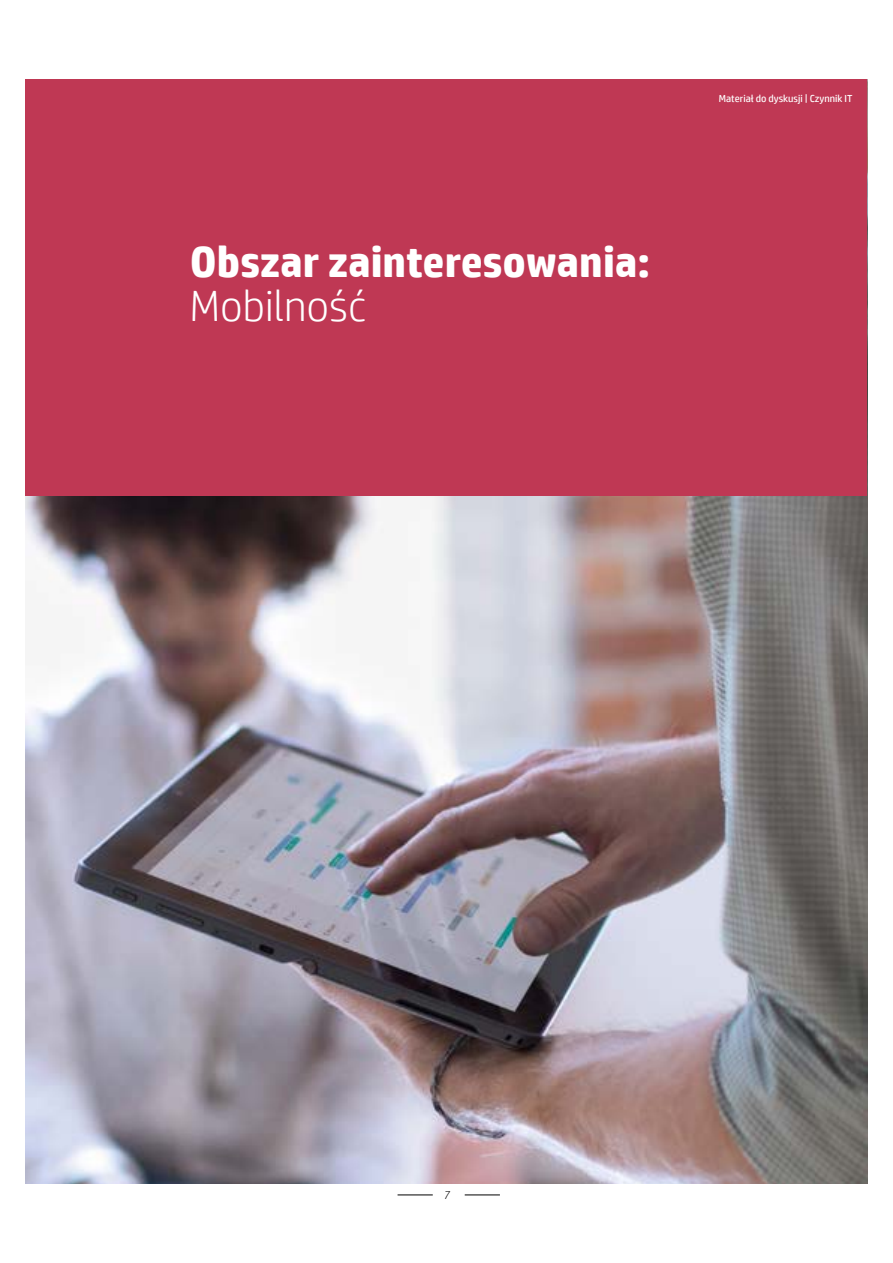
<style>
.page{position:relative;width:893px;height:1263px;background:#fff}
.page>*{position:absolute;margin:0;border:0;box-sizing:border-box;transform-origin:0 0}
.t1{font:700 43.8px "HP Simplified";color:#fff}
.t2{font:300 43.8px "HP Simplified";color:#fff}
.t3{font:italic 300 11.7px "HP Simplified";color:#000}
.t4{font:10.2px "HP Simplified";color:#fffffe}
</style>
<div class="page">
<hr style="left:465px;top:1194px;width:35px;height:1px;background:#000">
<hr style="left:398px;top:1194px;width:35px;height:1px;background:#000">
<img style="left:26px;top:495px;width:841px;height:688px">
<div style="left:26px;top:79px;width:841px;height:416px;background:#bf3854"></div>
<h1 class="t1" style="left:190px;top:233px;width:462px">Obszar zainteresowania:</h1>
<h1 class="t2" style="left:190px;top:277px;width:178px">Mobilność</h1>
<p class="t4" style="left:719px;top:92px;width:135px">Materiał do dyskusji | Czynnik IT</p>
<p class="t3" style="left:443px;top:1187px;width:8px">7</p>
</div>
